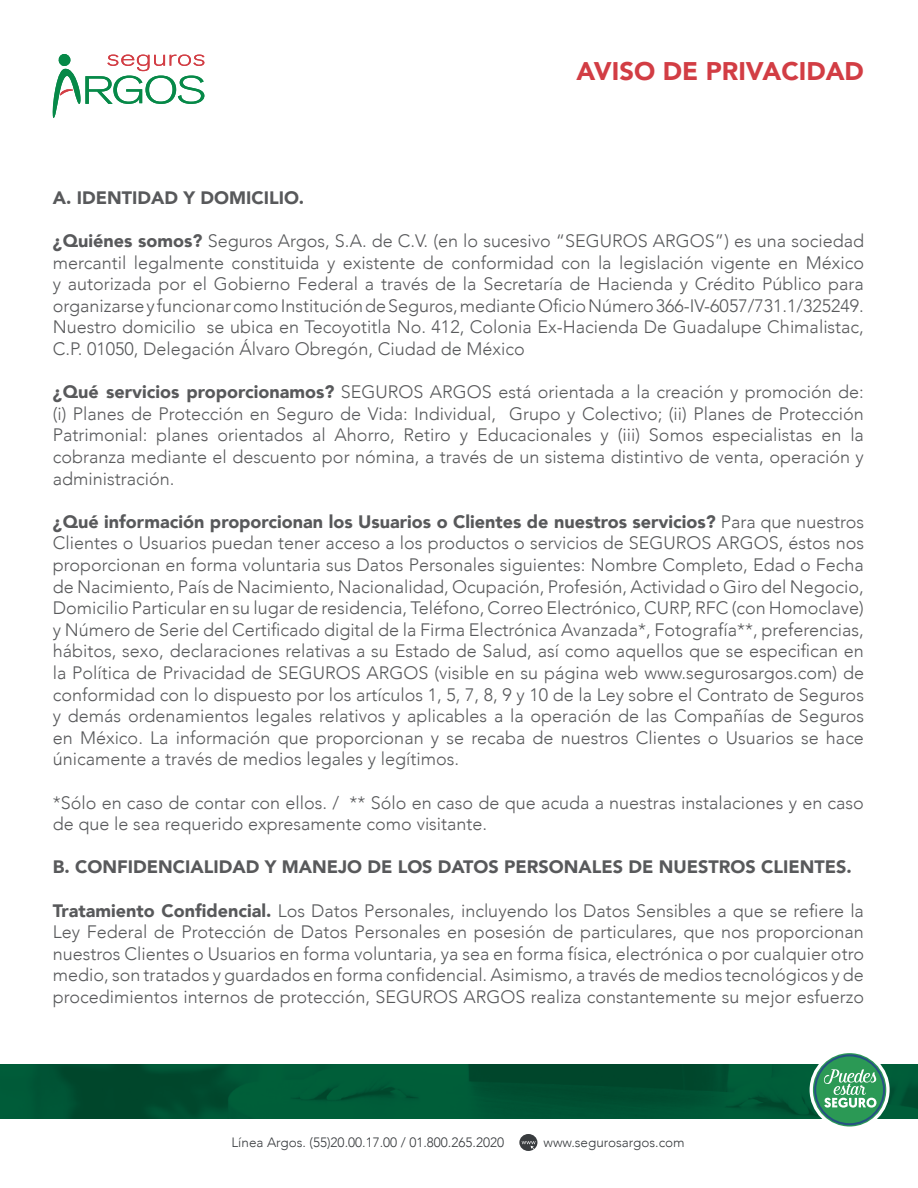
<style>
.page{position:relative;width:918px;height:1188px;background:#fff}
.page>*{position:absolute;margin:0;border:0;box-sizing:border-box;transform-origin:0 0}
.t1{font:900 25.5px "Avenir";color:#d23d44}
.t2{font:300 18px/21.6px "Avenir";color:#58595b;text-align:justify}
.t3{font:900 18px "Avenir";color:#58595b}
.t4{font:300 13.5px "Avenir";color:#393c3f}
.s1{font-weight:900}
</style>
<div class="page">
<svg style="left:52px;top:54px;width:152px;height:64px"></svg>
<img style="left:0;top:1065px;width:918px;height:53px">
<svg style="left:811px;top:1051px;width:77px;height:77px"></svg>
<svg style="left:814px;top:1054px;width:71px;height:71px"></svg>
<div style="left:816px;top:1056px;width:67px;height:67px;background:#2b9955;border-radius:50%"></div>
<svg style="left:822px;top:1069px;width:55px;height:39px"></svg>
<div style="left:810px;top:1050px;width:80px;height:80px;border:3px solid #fff;border-radius:50%"></div>
<svg style="left:519px;top:1134px;width:19px;height:17px"></svg>
<h1 class="t1" style="left:577px;top:49px;width:289px">AVISO DE PRIVACIDAD</h1>
<p class="t3" style="left:53px;top:182px;width:253px">A. IDENTIDAD Y DOMICILIO.</p>
<p class="t2" style="left:53px;top:230px;width:813px"><span class="s1">¿Quiénes somos?</span> Seguros Argos, S.A. de C.V. (en lo sucesivo “SEGUROS ARGOS”) es una sociedad mercantil legalmente constituida y existente de conformidad con la legislación vigente en México y autorizada por el Gobierno Federal a través de la Secretaría de Hacienda y Crédito Público para organizarse y funcionar como Institución de Seguros, mediante Oficio Número 366-IV-6057/731.1/325249.<br>Nuestro domicilio se ubica en Tecoyotitla No. 412, Colonia Ex-Hacienda De Guadalupe Chimalistac, C.P. 01050, Delegación Álvaro Obregón, Ciudad de México</p>
<p class="t2" style="left:53px;top:381px;width:813px"><span class="s1">¿Qué servicios proporcionamos?</span> SEGUROS ARGOS está orientada a la creación y promoción de: (i) Planes de Protección en Seguro de Vida: Individual, Grupo y Colectivo; (ii) Planes de Protección Patrimonial: planes orientados al Ahorro, Retiro y Educacionales y (iii) Somos especialistas en la cobranza mediante el descuento por nómina, a través de un sistema distintivo de venta, operación y administración.</p>
<p class="t2" style="left:53px;top:511px;width:813px"><span class="s1">¿Qué información proporcionan los Usuarios o Clientes de nuestros servicios?</span> Para que nuestros Clientes o Usuarios puedan tener acceso a los productos o servicios de SEGUROS ARGOS, éstos nos proporcionan en forma voluntaria sus Datos Personales siguientes: Nombre Completo, Edad o Fecha de Nacimiento, País de Nacimiento, Nacionalidad, Ocupación, Profesión, Actividad o Giro del Negocio, Domicilio Particular en su lugar de residencia, Teléfono, Correo Electrónico, CURP, RFC (con Homoclave) y Número de Serie del Certificado digital de la Firma Electrónica Avanzada*, Fotografía**, preferencias, hábitos, sexo, declaraciones relativas a su Estado de Salud, así como aquellos que se especifican en la Política de Privacidad de SEGUROS ARGOS (visible en su página web www.segurosargos.com) de conformidad con lo dispuesto por los artículos 1, 5, 7, 8, 9 y 10 de la Ley sobre el Contrato de Seguros y demás ordenamientos legales relativos y aplicables a la operación de las Compañías de Seguros en México. La información que proporcionan y se recaba de nuestros Clientes o Usuarios se hace únicamente a través de medios legales y legítimos.</p>
<p class="t2" style="left:53px;top:792px;width:813px">*Sólo en caso de contar con ellos. / ** Sólo en caso de que acuda a nuestras instalaciones y en caso de que le sea requerido expresamente como visitante.</p>
<p class="t3" style="left:53px;top:852px;width:801px">B. CONFIDENCIALIDAD Y MANEJO DE LOS DATOS PERSONALES DE NUESTROS CLIENTES.</p>
<p class="t2" style="left:53px;top:900px;width:813px"><span class="s1">Tratamiento Confidencial.</span> Los Datos Personales, incluyendo los Datos Sensibles a que se refiere la Ley Federal de Protección de Datos Personales en posesión de particulares, que nos proporcionan nuestros Clientes o Usuarios en forma voluntaria, ya sea en forma física, electrónica o por cualquier otro medio, son tratados y guardados en forma confidencial. Asimismo, a través de medios tecnológicos y de procedimientos internos de protección, SEGUROS ARGOS realiza constantemente su mejor esfuerzo</p>
<p class="t4" style="left:232px;top:1134px;width:274px">Línea Argos. (55)20.00.17.00 / 01.800.265.2020</p>
<p class="t4" style="left:544px;top:1134px;width:143px">www.segurosargos.com</p>
</div>
